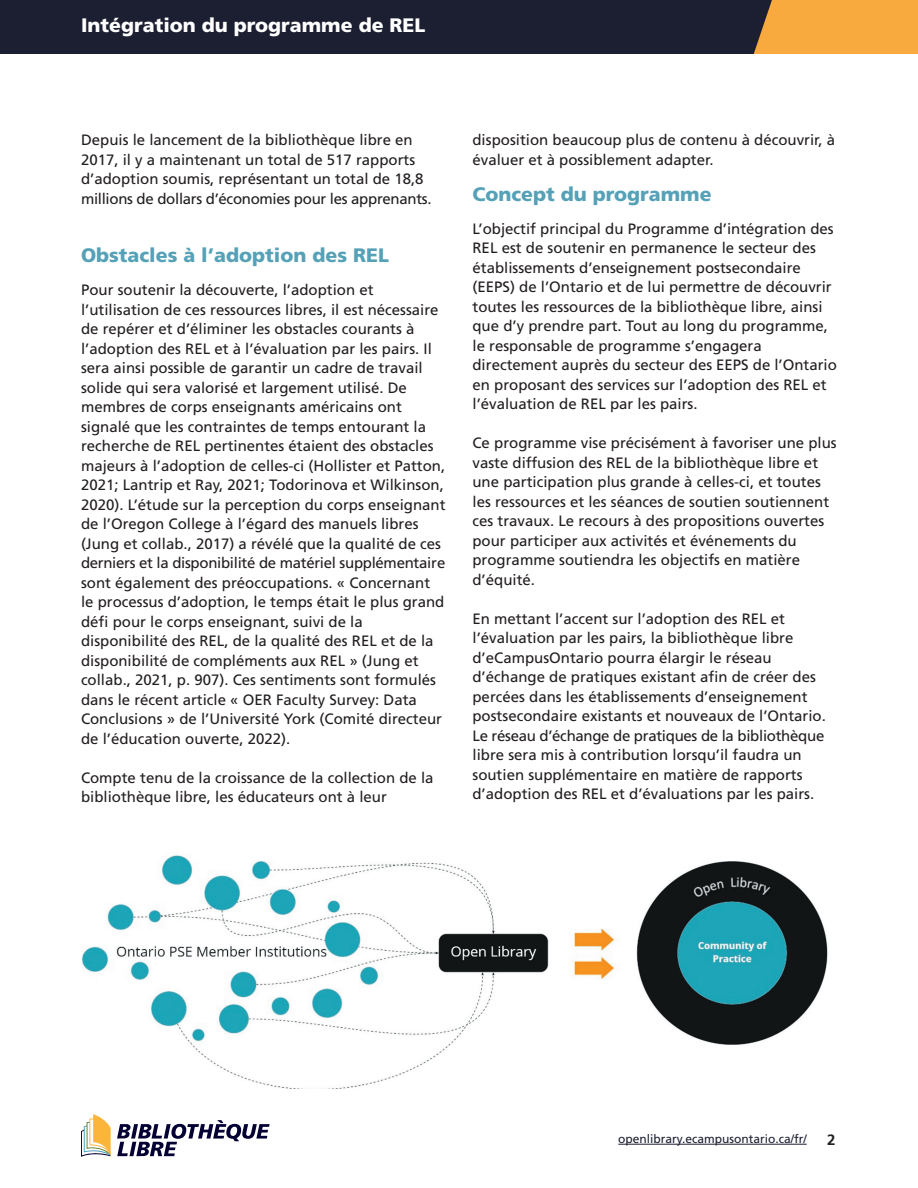
<style>
.page{position:relative;width:918px;height:1188px;background:#fff}
.page>*{position:absolute;margin:0;border:0;box-sizing:border-box;transform-origin:0 0}
.t1{font:900 19.5px "Frutiger LT Std";color:#55a1b7}
.t2{font:900 19.5px "Frutiger LT Std";color:#fff}
.body_copy{font:15px/19.5px "Frutiger LT Std";color:#231f20}
.t3{font:700 15px "Frutiger LT Std";color:#231f20}
.t4{font:12px "Frutiger LT Std";color:#1c1f31}
</style>
<div class="page">
<div style="left:705px;top:0;width:213px;height:54px;background:#f9aa3e"></div>
<div style="left:0;top:0;width:772px;height:54px;background:#1c1f31"></div>
<hr style="left:618px;top:1144px;width:189px;height:1px;background:#1c1f31">
<svg style="left:81px;top:1114px;width:30px;height:43px"></svg>
<svg style="left:117px;top:1120px;width:153px;height:36px"></svg>
<img style="left:81px;top:855px;width:747px;height:234px">
<h1 class="t2" style="left:81px;top:13px;width:346px">Intégration du programme de REL</h1>
<p class="body_copy" style="left:81px;top:130px;width:352px">Depuis le lancement de la bibliothèque libre en 2017, il y a maintenant un total de 517 rapports d’adoption soumis, représentant un total de 18,8 millions de dollars d’économies pour les apprenants.</p>
<h3 class="t1" style="left:81px;top:244px;width:309px">Obstacles à l’adoption des REL</h3>
<p class="body_copy" style="left:81px;top:280px;width:366px">Pour soutenir la découverte, l’adoption et l’utilisation de ces ressources libres, il est nécessaire de repérer et d’éliminer les obstacles courants à l’adoption des REL et à l’évaluation par les pairs. Il sera ainsi possible de garantir un cadre de travail solide qui sera valorisé et largement utilisé. De membres de corps enseignants américains ont signalé que les contraintes de temps entourant la recherche de REL pertinentes étaient des obstacles majeurs à l’adoption de celles-ci (Hollister et Patton, 2021; Lantrip et Ray, 2021; Todorinova et Wilkinson, 2020). L’étude sur la perception du corps enseignant de l’Oregon College à l’égard des manuels libres (Jung et collab., 2017) a révélé que la qualité de ces derniers et la disponibilité de matériel supplémentaire sont également des préoccupations. « Concernant le processus d’adoption, le temps était le plus grand défi pour le corps enseignant, suivi de la disponibilité des REL, de la qualité des REL et de la disponibilité de compléments aux REL » (Jung et collab., 2021, p. 907). Ces sentiments sont formulés dans le récent article « OER Faculty Survey: Data Conclusions » de l’Université York (Comité directeur de l’éducation ouverte, 2022).</p>
<p class="body_copy" style="left:81px;top:768px;width:354px">Compte tenu de la croissance de la collection de la bibliothèque libre, les éducateurs ont à leur</p>
<p class="body_copy" style="left:472px;top:130px;width:364px">disposition beaucoup plus de contenu à découvrir, à évaluer et à possiblement adapter.</p>
<h3 class="t1" style="left:472px;top:182px;width:241px">Concept du programme</h3>
<p class="body_copy" style="left:472px;top:219px;width:366px">L’objectif principal du Programme d’intégration des REL est de soutenir en permanence le secteur des établissements d’enseignement postsecondaire (EEPS) de l’Ontario et de lui permettre de découvrir toutes les ressources de la bibliothèque libre, ainsi que d’y prendre part. Tout au long du programme, le responsable de programme s’engagera directement auprès du secteur des EEPS de l’Ontario en proposant des services sur l’adoption des REL et l’évaluation de REL par les pairs.</p>
<p class="body_copy" style="left:472px;top:433px;width:366px">Ce programme vise précisément à favoriser une plus vaste diffusion des REL de la bibliothèque libre et une participation plus grande à celles-ci, et toutes les ressources et les séances de soutien soutiennent ces travaux. Le recours à des propositions ouvertes pour participer aux activités et événements du programme soutiendra les objectifs en matière d’équité.</p>
<p class="body_copy" style="left:472px;top:609px;width:355px">En mettant l’accent sur l’adoption des REL et l’évaluation par les pairs, la bibliothèque libre d’eCampusOntario pourra élargir le réseau d’échange de pratiques existant afin de créer des percées dans les établissements d’enseignement postsecondaire existants et nouveaux de l’Ontario.</p>
<p class="body_copy" style="left:472px;top:726px;width:354px">Le réseau d’échange de pratiques de la bibliothèque libre sera mis à contribution lorsqu’il faudra un soutien supplémentaire en matière de rapports d’adoption des REL et d’évaluations par les pairs.</p>
<p class="t4" style="left:618px;top:1132px;width:190px">openlibrary.ecampusontario.ca/fr/</p>
<p class="t3" style="left:827px;top:1131px;width:10px">2</p>
</div>
